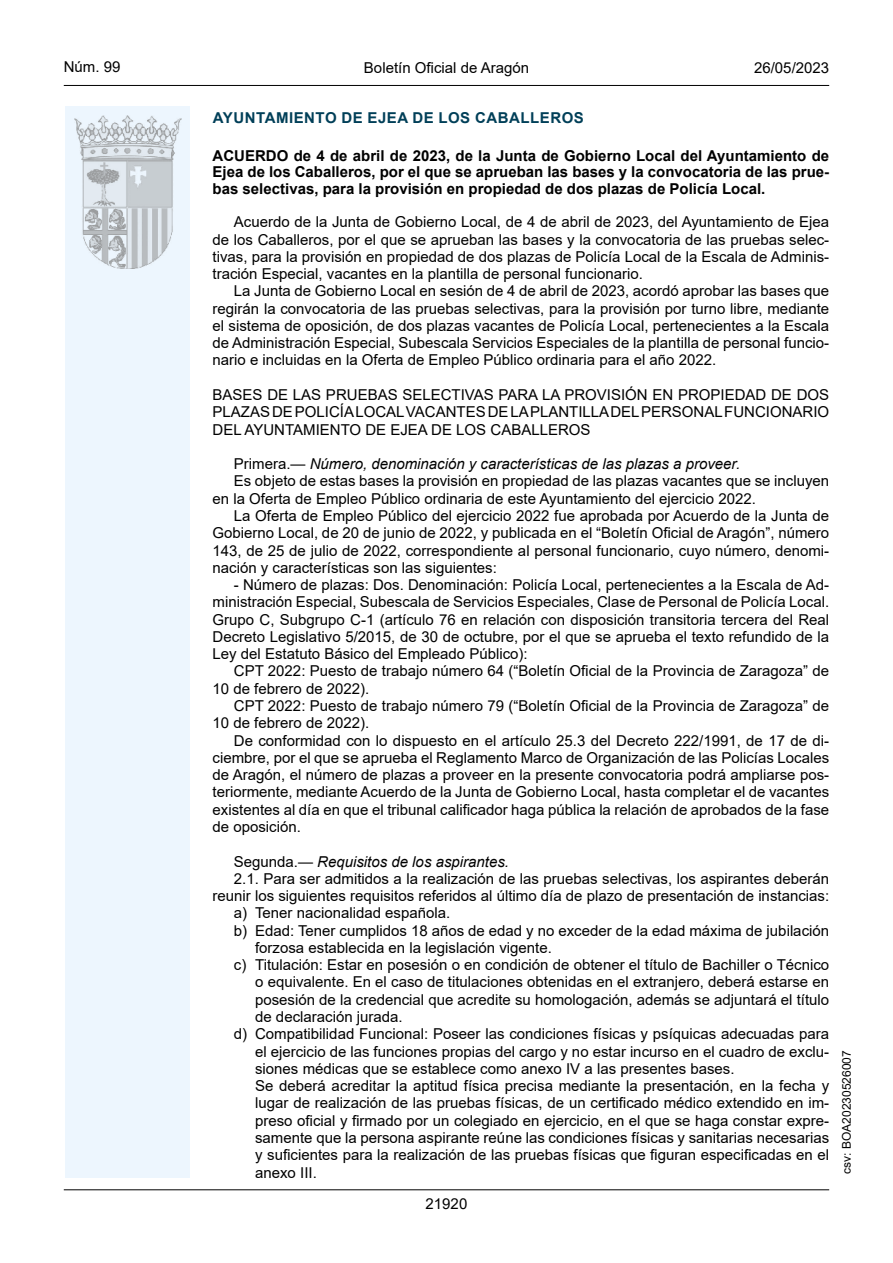
<style>
.page{position:relative;width:893px;height:1263px;background:#fff}
.page>*{position:absolute;margin:0;border:0;box-sizing:border-box;transform-origin:0 0}
.inicio_de_parrafo{font:15px/17.2px "Arial";color:#000;text-align:justify}
.Sangrado_01{font:15px/17.2px "Arial";color:#000;text-align:justify}
.Titulo_text{font:700 15px/16.5px "Arial";color:#000;text-align:justify}
.center{font:15px/17.2px "Arial";color:#000;text-align:justify}
.inicio_de_parrafo-2{font:italic 15px "Arial";color:#000}
.emisor_text{font:700 15px "Arial";letter-spacing:.035em;color:#003f58}
.estilo_head-c{font:15px "Arial";color:#000}
.estilo_head-d{font:15px "Arial";color:#000}
.estilo_head-i{font:15px "Arial";color:#000}
.numero_pagina{font:15px "Arial";color:#000}
.estilo_head-i-2{font:12px "Arial";color:#000}
.s1{font-style:normal}
</style>
<div class="page">
<div style="left:65px;top:106px;width:125px;height:1072px;background:#edf6fe"></div>
<img style="left:75px;top:115px;width:106px;height:153px">
<hr style="left:64px;top:85px;width:765px;height:1px;background:#000">
<hr style="left:64px;top:1189px;width:765px;height:1px;background:#000">
<p class="estilo_head-i" style="left:64px;top:57px;width:58px">Núm. 99</p>
<p class="estilo_head-c" style="left:364px;top:57px;width:167px">Boletín Oficial de Aragón</p>
<p class="estilo_head-d" style="left:754px;top:57px;width:77px">26/05/2023</p>
<h5 class="emisor_text" style="left:213px;top:107px;width:373px">AYUNTAMIENTO DE EJEA DE LOS CABALLEROS</h5>
<p class="Titulo_text" style="left:213px;top:147px;width:618px">ACUERDO de 4 de abril de 2023, de la Junta de Gobierno Local del Ayuntamiento de Ejea de los Caballeros, por el que se aprueban las bases y la convocatoria de las prue&shy;bas selectivas, para la provisión en propiedad de dos plazas de Policía Local.</p>
<p class="inicio_de_parrafo" style="left:213px;top:213px;width:618px;text-indent:21px">Acuerdo de la Junta de Gobierno Local, de 4 de abril de 2023, del Ayuntamiento de Ejea de los Caballeros, por el que se aprueban las bases y la convocatoria de las pruebas selec&shy;tivas, para la provisión en propiedad de dos plazas de Policía Local de la Escala de Adminis&shy;tración Especial, vacantes en la plantilla de personal funcionario.</p>
<p class="inicio_de_parrafo" style="left:213px;top:282px;width:618px;text-indent:21px">La Junta de Gobierno Local en sesión de 4 de abril de 2023, acordó aprobar las bases que regirán la convocatoria de las pruebas selectivas, para la provisión por turno libre, mediante el sistema de oposición, de dos plazas vacantes de Policía Local, pertenecientes a la Escala de Administración Especial, Subescala Servicios Especiales de la plantilla de personal funcio&shy;nario e incluidas en la Oferta de Empleo Público ordinaria para el año 2022.</p>
<p class="center" style="left:213px;top:386px;width:618px">BASES DE LAS PRUEBAS SELECTIVAS PARA LA PROVISIÓN EN PROPIEDAD DE DOS PLAZAS DE POLICÍA LOCAL VACANTES DE LA PLANTILLA DEL PERSONAL FUNCIONARIO DEL AYUNTAMIENTO DE EJEA DE LOS CABALLEROS</p>
<p class="inicio_de_parrafo-2" style="left:234px;top:454px;width:508px"><span class="s1">Primera.—</span> Número, denominación y características de las plazas a proveer.</p>
<p class="inicio_de_parrafo" style="left:213px;top:472px;width:618px;text-indent:21px">Es objeto de estas bases la provisión en propiedad de las plazas vacantes que se incluyen en la Oferta de Empleo Público ordinaria de este Ayuntamiento del ejercicio 2022.</p>
<p class="inicio_de_parrafo" style="left:213px;top:507px;width:618px;text-indent:21px">La Oferta de Empleo Público del ejercicio 2022 fue aprobada por Acuerdo de la Junta de Gobierno Local, de 20 de junio de 2022, y publicada en el “Boletín Oficial de Aragón”, número 143, de 25 de julio de 2022, correspondiente al personal funcionario, cuyo número, denomi&shy;nación y características son las siguientes:</p>
<p class="inicio_de_parrafo" style="left:213px;top:576px;width:618px;text-indent:21px">- Número de plazas: Dos. Denominación: Policía Local, pertenecientes a la Escala de Ad&shy;ministración Especial, Subescala de Servicios Especiales, Clase de Personal de Policía Local.<br>Grupo C, Subgrupo C-1 (artículo 76 en relación con disposición transitoria tercera del Real Decreto Legislativo 5/2015, de 30 de octubre, por el que se aprueba el texto refundido de la Ley del Estatuto Básico del Empleado Público):</p>
<p class="inicio_de_parrafo" style="left:213px;top:662px;width:618px;text-indent:21px">CPT 2022: Puesto de trabajo número 64 (“Boletín Oficial de la Provincia de Zaragoza” de<br>10 de febrero de 2022).</p>
<p class="inicio_de_parrafo" style="left:213px;top:697px;width:618px;text-indent:21px">CPT 2022: Puesto de trabajo número 79 (“Boletín Oficial de la Provincia de Zaragoza” de<br>10 de febrero de 2022).</p>
<p class="inicio_de_parrafo" style="left:213px;top:732px;width:618px;text-indent:21px">De conformidad con lo dispuesto en el artículo 25.3 del Decreto 222/1991, de 17 de di&shy;ciembre, por el que se aprueba el Reglamento Marco de Organización de las Policías Locales de Aragón, el número de plazas a proveer en la presente convocatoria podrá ampliarse pos&shy;teriormente, mediante Acuerdo de la Junta de Gobierno Local, hasta completar el de vacantes existentes al día en que el tribunal calificador haga pública la relación de aprobados de la fase de oposición.</p>
<p class="inicio_de_parrafo-2" style="left:234px;top:851px;width:277px"><span class="s1">Segunda.—</span> Requisitos de los aspirantes.</p>
<p class="inicio_de_parrafo" style="left:213px;top:870px;width:618px;text-align:right">2.1. Para ser admitidos a la realización de las pruebas selectivas, los aspirantes deberán reunir los siguientes requisitos referidos al último día de plazo de presentación de instancias:</p>
<p class="Sangrado_01" style="left:234px;top:904px;width:218px">a) Tener nacionalidad española.</p>
<p class="Sangrado_01" style="left:255px;top:922px;width:575px;text-indent:-21px">b) Edad: Tener cumplidos 18 años de edad y no exceder de la edad máxima de jubilación forzosa establecida en la legislación vigente.</p>
<p class="Sangrado_01" style="left:255px;top:956px;width:576px;text-indent:-21px">c) Titulación: Estar en posesión o en condición de obtener el título de Bachiller o Técnico o equivalente. En el caso de titulaciones obtenidas en el extranjero, deberá estarse en posesión de la credencial que acredite su homologación, además se adjuntará el título de declaración jurada.</p>
<p class="Sangrado_01" style="left:255px;top:1025px;width:576px;text-indent:-21px">d) Compatibilidad Funcional: Poseer las condiciones físicas y psíquicas adecuadas para el ejercicio de las funciones propias del cargo y no estar incurso en el cuadro de exclu&shy;siones médicas que se establece como anexo IV a las presentes bases.</p>
<p class="Sangrado_01" style="left:255px;top:1077px;width:576px">Se deberá acreditar la aptitud física precisa mediante la presentación, en la fecha y lugar de realización de las pruebas físicas, de un certificado médico extendido en im&shy;preso oficial y firmado por un colegiado en ejercicio, en el que se haga constar expre&shy;samente que la persona aspirante reúne las condiciones físicas y sanitarias necesarias y suficientes para la realización de las pruebas físicas que figuran especificadas en el anexo III.</p>
<p class="numero_pagina" style="left:426px;top:1193px;width:43px">21920</p>
<p class="estilo_head-i-2" style="left:838px;top:1174px;width:125px;rotate:-90deg">csv: BOA20230526007</p>
</div>
